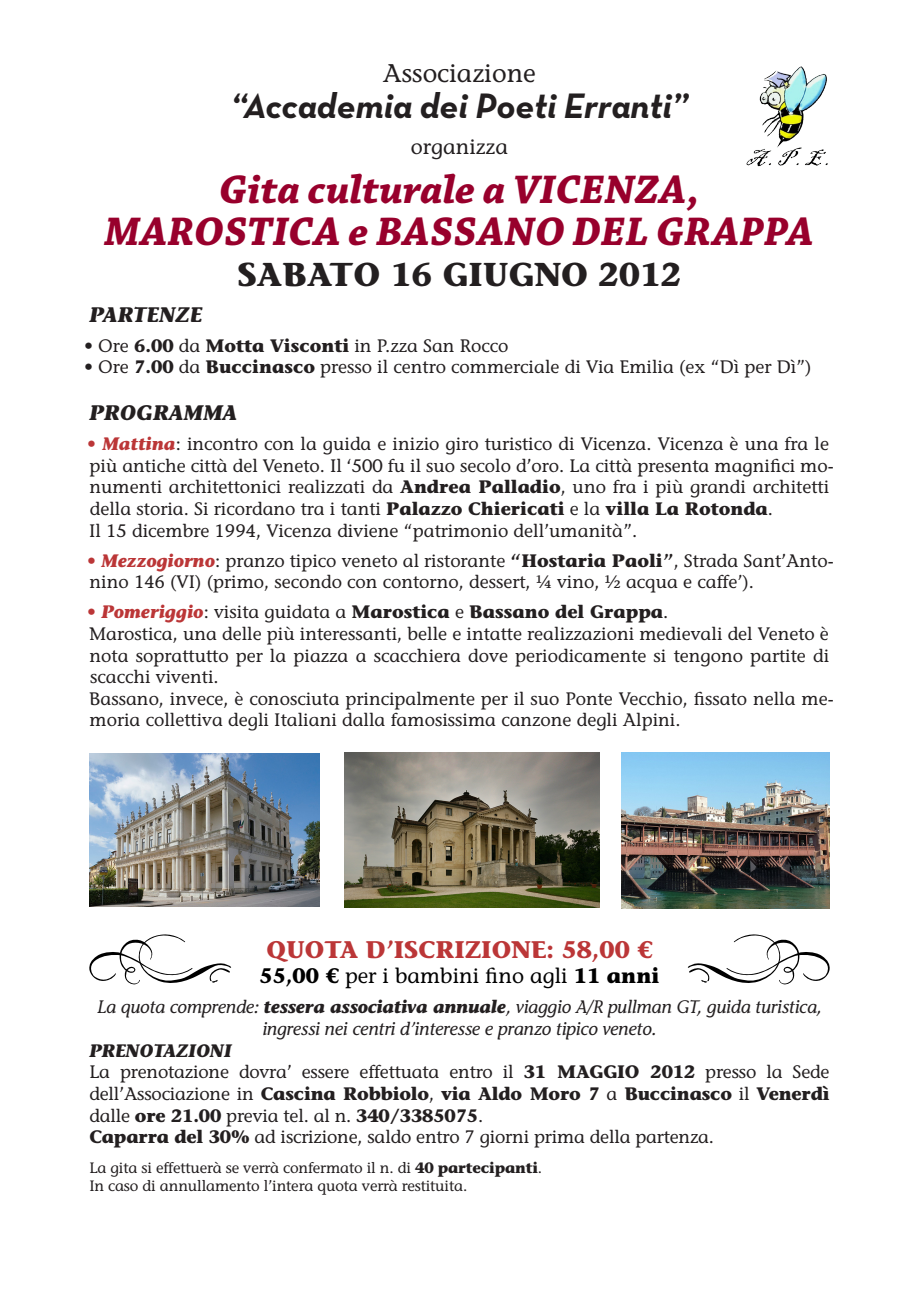
<style>
.page{position:relative;width:919px;height:1289px;background:#fff}
.page>*{position:absolute;margin:0;border:0;box-sizing:border-box;transform-origin:0 0}
.t1{font:italic 700 42px "Chaparral Pro";color:#98002c}
.t2{font:36px "Neutra Text Bold Italic Alt";color:#231f20}
.t3{font:700 33px "Stone Informal Std";color:#231f20}
.t4{font:500 25.5px "Stone Informal Std";color:#231f20}
.t5{font:700 24px "Stone Informal Std";color:#bb3637}
.t6{font:500 21px "Stone Informal Std";color:#000}
.t7{font:italic 700 21px "Stone Informal Std";color:#231f20}
.t8{font:500 21px "Stone Informal Std";color:#231f20}
.t9{font:500 18px/21.6px "Stone Informal Std";color:#231f20}
.t10{font:italic 500 18px/21.6px "Stone Informal Std";letter-spacing:-.01em;color:#231f20;text-align:center}
.t11{font:700 18px "Stone Informal Std";color:#231f20}
.t12{font:italic 700 18px "Stone Informal Std";letter-spacing:-.01em;color:#231f20}
.t13{font:500 15px "Stone Informal Std";letter-spacing:-.01em;color:#231f20}
.s1{font-weight:700}
.s2{font-weight:700;font-style:italic;color:#bb3637}
.s3{font-style:italic;color:#bb3637}
.s4{font-weight:500}
</style>
<div class="page">
<svg style="left:687px;top:934px;width:143px;height:50px"></svg>
<svg style="left:89px;top:934px;width:142px;height:50px"></svg>
<img style="left:89px;top:753px;width:230px;height:153px">
<img style="left:344px;top:752px;width:256px;height:155px">
<img style="left:621px;top:752px;width:208px;height:156px">
<img style="left:746px;top:66px;width:82px;height:101px">
<p class="t4" style="left:383px;top:58px;width:154px">Associazione</p>
<p class="t2" style="left:231px;top:83px;width:458px">“Accademia dei Poeti Erranti”</p>
<p class="t8" style="left:411px;top:134px;width:99px">organizza</p>
<p class="t1" style="left:219px;top:165px;width:482px">Gita culturale a VICENZA,</p>
<p class="t1" style="left:105px;top:207px;width:711px">MAROSTICA e BASSANO DEL GRAPPA</p>
<p class="t3" style="left:237px;top:254px;width:446px">SABATO 16 GIUGNO 2012</p>
<p class="t7" style="left:89px;top:301px;width:115px">PARTENZE</p>
<p class="t9" style="left:84px;top:335px;width:426px">• Ore <span class="s1">6.00</span> da <span class="s1">Motta Visconti</span> in P.zza San Rocco</p>
<p class="t9" style="left:84px;top:356px;width:729px">• Ore <span class="s1">7.00</span> da <span class="s1">Buccinasco</span> presso il centro commerciale di Via Emilia (ex “Dì per Dì”)</p>
<p class="t7" style="left:89px;top:400px;width:150px">PROGRAMMA</p>
<p class="t9" style="left:87px;top:433px;width:748px"><span class="s2">• Mattina</span>: incontro con la guida e inizio giro turistico di Vicenza. Vicenza è una fra le più antiche città del Veneto. Il ‘500 fu il suo secolo d’oro. La città presenta magnifici mo&shy;numenti architettonici realizzati da <span class="s1">Andrea Palladio</span>, uno fra i più grandi architetti della storia. Si ricordano tra i tanti <span class="s1">Palazzo Chiericati</span> e la <span class="s1">villa La Rotonda</span>.</p>
<p class="t9" style="left:89px;top:519px;width:549px">Il 15 dicembre 1994, Vicenza diviene “patrimonio dell’umanità”.</p>
<p class="t9" style="left:87px;top:549px;width:748px"><span class="s2">• Mezzogiorno</span>: pranzo tipico veneto al ristorante <span class="s1">“Hostaria Paoli”</span>, Strada Sant’Anto&shy;nino 146 (VI) (primo, secondo con contorno, dessert, 1/4 vino, 1/2 acqua e caffe’).</p>
<p class="t11" style="left:87px;top:600px;width:583px"><span class="s3">• Pomeriggio</span><span class="s4">: visita guidata a</span> Marostica <span class="s4">e</span> Bassano del Grappa<span class="s4">.</span></p>
<p class="t9" style="left:89px;top:623px;width:741px;text-align:justify">Marostica, una delle più interessanti, belle e intatte realizzazioni medievali del Veneto è nota soprattutto per la piazza a scacchiera dove periodicamente si tengono partite di scacchi viventi.</p>
<p class="t9" style="left:89px;top:687px;width:746px">Bassano, invece, è conosciuta principalmente per il suo Ponte Vecchio, fissato nella me&shy;moria collettiva degli Italiani dalla famosissima canzone degli Alpini.</p>
<p class="t5" style="left:266px;top:934px;width:387px">QUOTA D’ISCRIZIONE: 58,00 €</p>
<p class="t6" style="left:259px;top:963px;width:401px"><span class="s1">55,00 €</span> per i bambini fino agli <span class="s1">11 anni</span></p>
<p class="t10" style="left:97px;top:996px;width:726px">La quota comprende: <span class="s1">tessera associativa annuale</span>, viaggio A/R pullman GT, guida turistica, ingressi nei centri d’interesse e pranzo tipico veneto.</p>
<p class="t12" style="left:89px;top:1039px;width:144px">PRENOTAZIONI</p>
<p class="t9" style="left:89px;top:1061px;width:741px;text-align:justify">La prenotazione dovra’ essere effettuata entro il <span class="s1">31 MAGGIO 2012</span> presso la Sede dell’Associazione in <span class="s1">Cascina Robbiolo</span>, <span class="s1">via Aldo Moro 7</span> a <span class="s1">Buccinasco</span> il <span class="s1">Venerdì </span>dalle <span class="s1">ore 21.00</span> previa tel. al n. <span class="s1">340/3385075</span>.</p>
<p class="t9" style="left:89px;top:1126px;width:626px"><span class="s1">Caparra del 30%</span> ad iscrizione, saldo entro 7 giorni prima della partenza.</p>
<p class="t13" style="left:89px;top:1158px;width:454px">La gita si effettuerà se verrà confermato il n. di <span class="s1">40 partecipanti</span>.</p>
<p class="t13" style="left:89px;top:1176px;width:379px">In caso di annullamento l’intera quota verrà restituita.</p>
</div>
